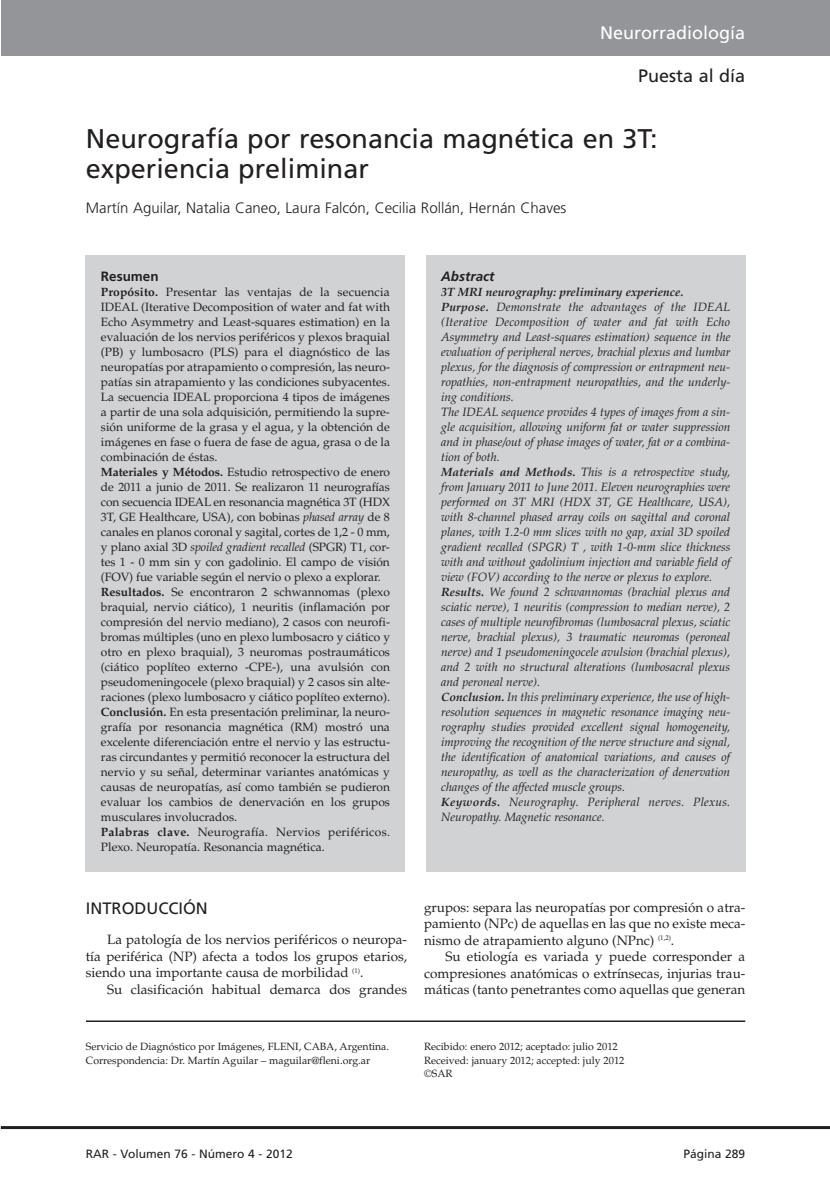
<style>
.page{position:relative;width:830px;height:1190px;background:#fff}
.page>*{position:absolute;margin:0;border:0;box-sizing:border-box;transform-origin:0 0}
.t1{font:27px/30px "Frutiger";color:#231f20}
.t2{font:18px "Frutiger";color:#fff}
.t3{font:18px "Frutiger";color:#231f20}
.t4{font:16.5px "Frutiger";color:#231f20}
.t5{font:300 15px "Frutiger";color:#231f20}
.t6{font:13.5px/16.5px "Palatino";color:#231f20;text-align:justify}
.t7{font:italic 700 13.5px "Frutiger";color:#231f20}
.t8{font:700 13.5px "Frutiger";color:#231f20}
.t9{font:12px/15px "Palatino";color:#231f20}
.t10{font:italic 12px/15px "Palatino";color:#231f20}
.t11{font:12px "Frutiger";color:#231f20}
.t12{font:10.5px/13.5px "Palatino";color:#231f20}
.s1{font-weight:700}
.s2{font-style:italic}
</style>
<div class="page">
<div style="left:1px;top:0;width:829px;height:56px;background:#939598"></div>
<div style="left:86px;top:255px;width:319px;height:617px;background:#d1d2d4"></div>
<div style="left:426px;top:255px;width:319px;height:617px;background:#d1d2d4"></div>
<hr style="left:1px;top:1126px;width:829px;height:3px;background:#231f20">
<hr style="left:86px;top:1020px;width:659px;height:2px;background:#231f20">
<h2 class="t2" style="left:600px;top:26px;width:147px">Neurorradiología</h2>
<h2 class="t3" style="left:638px;top:68px;width:109px">Puesta al día</h2>
<h1 class="t1" style="left:86px;top:126px;width:573px">Neurografía por resonancia magnética en 3T: experiencia preliminar</h1>
<p class="t5" style="left:86px;top:201px;width:482px">Martín Aguilar, Natalia Caneo, Laura Falcón, Cecilia Rollán, Hernán Chaves</p>
<p class="t8" style="left:101px;top:270px;width:59px">Resumen</p>
<p class="t9" style="left:101px;top:285px;width:290px"><span class="s1">Propósito.</span> Presentar las ventajas de la secuencia IDEAL (Iterative Decomposition of water and fat with Echo Asymmetry and Least-squares estimation) en la evaluación de los nervios periféricos y plexos braquial (PB) y lumbosacro (PLS) para el diagnóstico de las neuropatías por atrapamiento o compresión, las neuro&shy;patías sin atrapamiento y las condiciones subyacentes.<br>La secuencia IDEAL proporciona 4 tipos de imágenes a partir de una sola adquisición, permitiendo la supre&shy;sión uniforme de la grasa y el agua, y la obtención de imágenes en fase o fuera de fase de agua, grasa o de la combinación de éstas.<br><span class="s1">Materiales y Métodos.</span> Estudio retrospectivo de enero de 2011 a junio de 2011. Se realizaron 11 neurografías con secuencia IDEAL en resonancia magnética 3T (HDX 3T, GE Healthcare, USA), con bobinas <span class="s2">phased array</span> de 8 canales en planos coronal y sagital, cortes de 1,2 - 0 mm, y plano axial 3D <span class="s2">spoiled gradient recalled</span> (SPGR) T1, cor&shy;tes 1 - 0 mm sin y con gadolinio. El campo de visión (FOV) fue variable según el nervio o plexo a explorar.<br><span class="s1">Resultados.</span> Se encontraron 2 schwannomas (plexo braquial, nervio ciático), 1 neuritis (inflamación por compresión del nervio mediano), 2 casos con neurofi&shy;bromas múltiples (uno en plexo lumbosacro y ciático y otro en plexo braquial), 3 neuromas postraumáticos (ciático poplíteo externo -CPE-), una avulsión con pseudomeningocele (plexo braquial) y 2 casos sin alte&shy;raciones (plexo lumbosacro y ciático poplíteo externo).<br><span class="s1">Conclusión.</span> En esta presentación preliminar, la neuro&shy;grafía por resonancia magnética (RM) mostró una excelente diferenciación entre el nervio y las estructu&shy;ras circundantes y permitió reconocer la estructura del nervio y su señal, determinar variantes anatómicas y causas de neuropatías, así como también se pudieron evaluar los cambios de denervación en los grupos musculares involucrados.<br><span class="s1">Palabras clave.</span> Neurografía. Nervios periféricos.<br>Plexo. Neuropatía. Resonancia magnética.</p>
<p class="t7" style="left:441px;top:270px;width:55px">Abstract</p>
<p class="t10" style="left:441px;top:285px;width:290px"><span class="s1">3T MRI neurography: preliminary experience.<br>Purpose.</span> Demonstrate the advantages of the IDEAL (Iterative Decomposition of water and fat with Echo Asymmetry and Least-squares estimation) sequence in the evaluation of peripheral nerves, brachial plexus and lumbar plexus, for the diagnosis of compression or entrapment neu&shy;ropathies, non-entrapment neuropathies, and the underly&shy;ing conditions.<br>The IDEAL sequence provides 4 types of images from a sin&shy;gle acquisition, allowing uniform fat or water suppression and in phase/out of phase images of water, fat or a combina&shy;tion of both.<br><span class="s1">Materials and Methods.</span> This is a retrospective study, from January 2011 to June 2011. Eleven neurographies were performed on 3T MRI (HDX 3T, GE Healthcare, USA), with 8-channel phased array coils on sagittal and coronal planes, with 1.2-0 mm slices with no gap, axial 3D spoiled gradient recalled (SPGR) T , with 1-0-mm slice thickness with and without gadolinium injection and variable field of view (FOV) according to the nerve or plexus to explore.<br><span class="s1">Results.</span> We found 2 schwannomas (brachial plexus and sciatic nerve), 1 neuritis (compression to median nerve), 2 cases of multiple neurofibromas (lumbosacral plexus, sciatic nerve, brachial plexus), 3 traumatic neuromas (peroneal nerve) and 1 pseudomeningocele avulsion (brachial plexus), and 2 with no structural alterations (lumbosacral plexus and peroneal nerve).<br><span class="s1">Conclusion.</span> In this preliminary experience, the use of high&shy;resolution sequences in magnetic resonance imaging neu&shy;rography studies provided excellent signal homogeneity, improving the recognition of the nerve structure and signal, the identification of anatomical variations, and causes of neuropathy, as well as the characterization of denervation changes of the affected muscle groups.<br><span class="s1">Keywords.</span> Neurography. Peripheral nerves. Plexus.<br>Neuropathy. Magnetic resonance.</p>
<h3 class="t4" style="left:86px;top:901px;width:123px">INTRODUCCIÓN</h3>
<p class="t6" style="left:86px;top:933px;width:323px;text-indent:21px">La patología de los nervios periféricos o neuropa&shy;tía periférica (NP) afecta a todos los grupos etarios, siendo una importante causa de morbilidad <sup>(1)</sup>.</p>
<p class="t6" style="left:107px;top:982px;width:301px">Su clasificación habitual demarca dos grandes</p>
<p class="t6" style="left:424px;top:900px;width:323px">grupos: separa las neuropatías por compresión o atra&shy;pamiento (NPc) de aquellas en las que no existe meca&shy;nismo de atrapamiento alguno (NPnc) <sup>(1,2)</sup>.</p>
<p class="t6" style="left:424px;top:950px;width:323px;text-indent:21px">Su etiología es variada y puede corresponder a compresiones anatómicas o extrínsecas, injurias trau&shy;máticas (tanto penetrantes como aquellas que generan</p>
<p class="t12" style="left:86px;top:1041px;width:305px">Servicio de Diagnóstico por Imágenes, FLENI, CABA, Argentina.<br>Correspondencia: Dr. Martín Aguilar – maguilar@fleni.org.ar</p>
<p class="t12" style="left:424px;top:1041px;width:202px">Recibido: enero 2012; aceptado: julio 2012<br>Received: january 2012; accepted: july 2012 ©SAR</p>
<p class="t11" style="left:86px;top:1148px;width:208px">RAR - Volumen 76 - Número 4 - 2012</p>
<p class="t11" style="left:683px;top:1148px;width:63px">Página 289</p>
</div>
